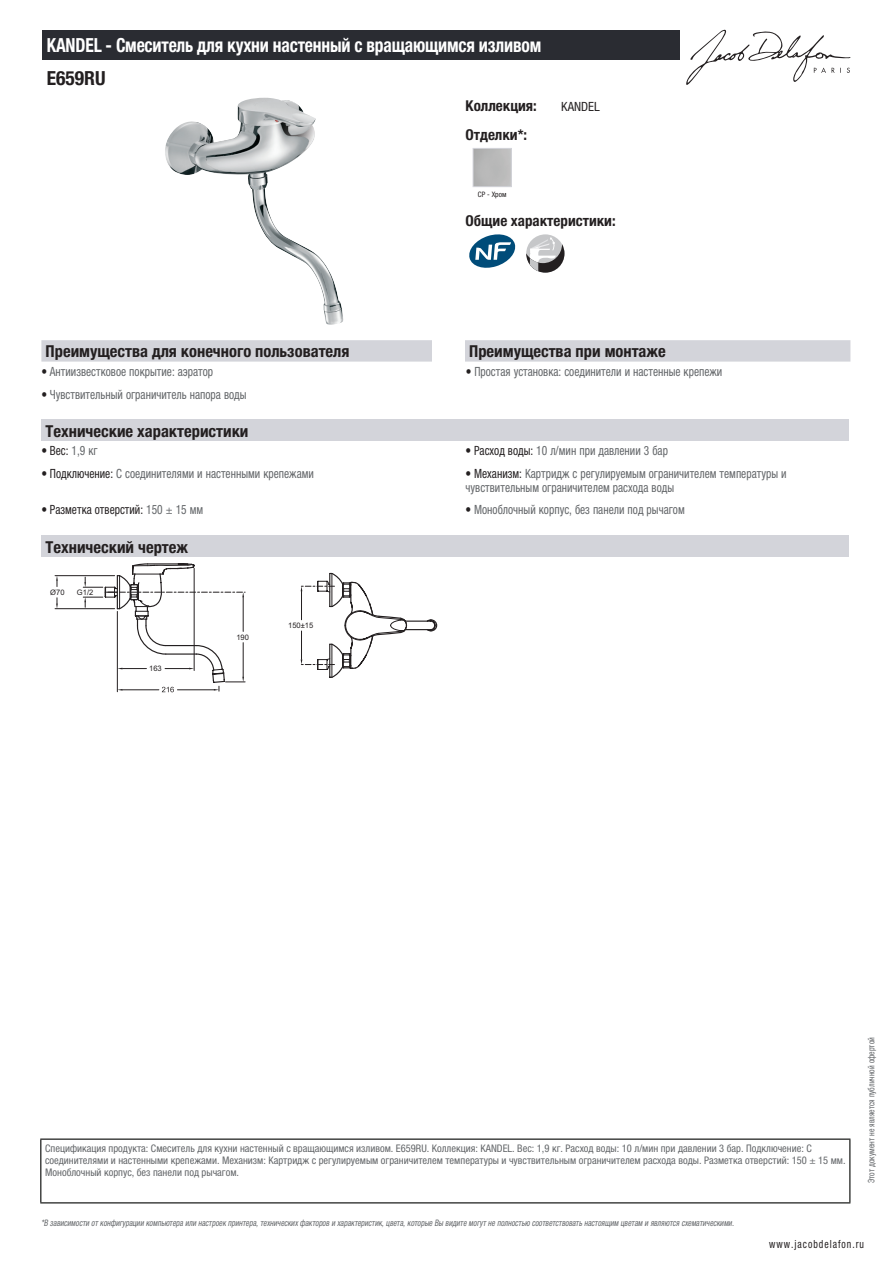
<style>
.page{position:relative;width:893px;height:1263px;background:#fff}
.page>*{position:absolute;margin:0;border:0;box-sizing:border-box;transform-origin:0 0}
.t1{font:700 condensed 19.5px "Helvetica Neue LTCYR";letter-spacing:-.01em;color:#fff;scale:.9 1}
.t2{font:700 condensed 19.5px "Helvetica Neue LTCYR";color:#231f20}
.t3{font:700 condensed 16.5px "Helvetica Neue LTCYR";color:#231f20}
.t4{font:700 condensed 15px "Helvetica Neue LTCYR";color:#231f20}
.t5{font:condensed 12.75px/13.5px "Helvetica Neue LTCYR";color:#626568;scale:.9 1}
.t6{font:condensed 12.75px "Helvetica Neue LTCYR";color:#231f20;scale:.9 1}
.t7{font:condensed 12.75px "Helvetica Neue LTCYR";color:#231f20}
.t8{font:condensed 11.25px "Helvetica Neue LTCYR";letter-spacing:.1em;color:#231f20;scale:.87 1}
.t9{font:condensed 10.5px/12px "Helvetica Neue LTCYR";color:#626568}
.t10{font:italic condensed 9px "Helvetica Neue LTCYR";color:#626568;scale:.87 1}
.t11{font:condensed 9px "Helvetica Neue LTCYR";color:#626568;scale:.87 1}
.t12{font:7.5px "Arial";color:#231f20}
.t13{font:condensed 7.5px "Helvetica Neue LTCYR";color:#231f20}
.s1{color:#231f20}
.s2{color:#626568}
</style>
<div class="page">
<svg style="left:686px;top:30px;width:164px;height:55px"></svg>
<img style="left:165px;top:98px;width:179px;height:227px">
<div style="left:473px;top:148px;width:39px;height:39px;border:1px solid #d3d4da"></div>
<svg style="left:469px;top:234px;width:46px;height:34px"></svg>
<svg style="left:526px;top:234px;width:38px;height:39px"></svg>
<svg style="left:526px;top:237px;width:38px;height:36px"></svg>
<div style="left:41px;top:340px;width:809px;height:22px;background:#d3d4da"></div>
<div style="left:432px;top:340px;width:33px;height:22px;background:#fff"></div>
<div style="left:41px;top:420px;width:808px;height:21px;background:#d3d4da"></div>
<div style="left:41px;top:536px;width:808px;height:21px;background:#d3d4da"></div>
<hr style="left:55px;top:575px;width:60px;height:1px;background:#231f20">
<hr style="left:55px;top:608px;width:60px;height:1px;background:#231f20">
<svg style="left:56px;top:576px;width:2px;height:11px"></svg>
<svg style="left:56px;top:598px;width:2px;height:11px"></svg>
<svg style="left:83px;top:563px;width:354px;height:129px"></svg>
<div style="left:43px;top:30px;width:637px;height:30px;background:#2a2c32"></div>
<hr style="left:40px;top:1138px;width:810px;height:2px;background:#040503">
<hr style="left:40px;top:1140px;width:1px;height:62px;background:#040503">
<hr style="left:849px;top:1140px;width:1px;height:62px;background:#040503">
<hr style="left:40px;top:1202px;width:810px;height:1px;background:#040503">
<h1 class="t1" style="left:47px;top:34px;width:551px">KANDEL - Смеситель для кухни настенный с вращающимся изливом</h1>
<h1 class="t2" style="left:47px;top:67px;width:60px">E659RU</h1>
<h3 class="t4" style="left:466px;top:97px;width:73px">Коллекция:</h3>
<p class="t7" style="left:561px;top:99px;width:40px">KANDEL</p>
<h3 class="t4" style="left:466px;top:126px;width:63px">Отделки*:</h3>
<p class="t13" style="left:478px;top:190px;width:30px">CP - Хром</p>
<h3 class="t4" style="left:466px;top:212px;width:152px">Общие характеристики:</h3>
<h2 class="t3" style="left:46px;top:342px;width:305px">Преимущества для конечного пользователя</h2>
<h2 class="t3" style="left:469px;top:342px;width:198px">Преимущества при монтаже</h2>
<p class="t5" style="left:41px;top:365px;width:192px"><span class="s1">•</span> Антиизвестковое покрытие: аэратор</p>
<p class="t5" style="left:466px;top:365px;width:287px"><span class="s1">•</span> Простая установка: соединители и настенные крепежи</p>
<p class="t5" style="left:41px;top:387px;width:229px"><span class="s1">•</span> Чувствительный ограничитель напора воды</p>
<h2 class="t3" style="left:46px;top:422px;width:204px">Технические характеристики</h2>
<p class="t6" style="left:41px;top:444px;width:64px">• Вес: <span class="s2">1,9 кг</span></p>
<p class="t5" style="left:466px;top:444px;width:226px"><span class="s1">• Расход воды:</span> 10 л/мин при давлении 3 бар</p>
<p class="t5" style="left:41px;top:467px;width:304px"><span class="s1">• Подключение:</span> С соединителями и настенными крепежами</p>
<p class="t5" style="left:466px;top:467px;width:358px"><span class="s1">• Механизм:</span> Картридж с регулируемым ограничителем температуры и чувствительным ограничителем расхода воды</p>
<p class="t6" style="left:41px;top:503px;width:181px">• Разметка отверстий: <span class="s2">150 ± 15 мм</span></p>
<p class="t5" style="left:466px;top:503px;width:245px"><span class="s1">•</span> Моноблочный корпус, без панели под рычагом</p>
<h2 class="t3" style="left:46px;top:538px;width:144px">Технический чертеж</h2>
<p class="t12" style="left:50px;top:587px;width:16px">Ø70</p>
<p class="t12" style="left:77px;top:587px;width:18px">G1/2</p>
<p class="t12" style="left:149px;top:664px;width:14px">163</p>
<p class="t12" style="left:236px;top:632px;width:14px">190</p>
<p class="t12" style="left:288px;top:621px;width:27px">150±15</p>
<p class="t9" style="left:45px;top:1142px;width:802px">Спецификация продукта: Смеситель для кухни настенный с вращающимся изливом. E659RU. Коллекция: KANDEL. Вес: 1,9 кг. Расход воды: 10 л/мин при давлении 3 бар. Подключение: С соединителями и настенными крепежами. Механизм: Картридж с регулируемым ограничителем температуры и чувствительным ограничителем расхода воды. Разметка отверстий: 150 ± 15 мм.<br>Моноблочный корпус, без панели под рычагом.</p>
<p class="t10" style="left:41px;top:1218px;width:800px">*В зависимости отконфигурации компьютера или настроек принтера,техническихфакторов и характеристик,цвета,которые Вы видите могутне полностью соответствоватьнастоящим цветам и являются схематическими.</p>
<p class="t11" style="left:866px;top:1183px;width:169px;rotate:-90deg">Этот документ не является публичной офертой</p>
<p class="t8" style="left:769px;top:1237px;width:110px">www.jacobdelafon.ru</p>
</div>
